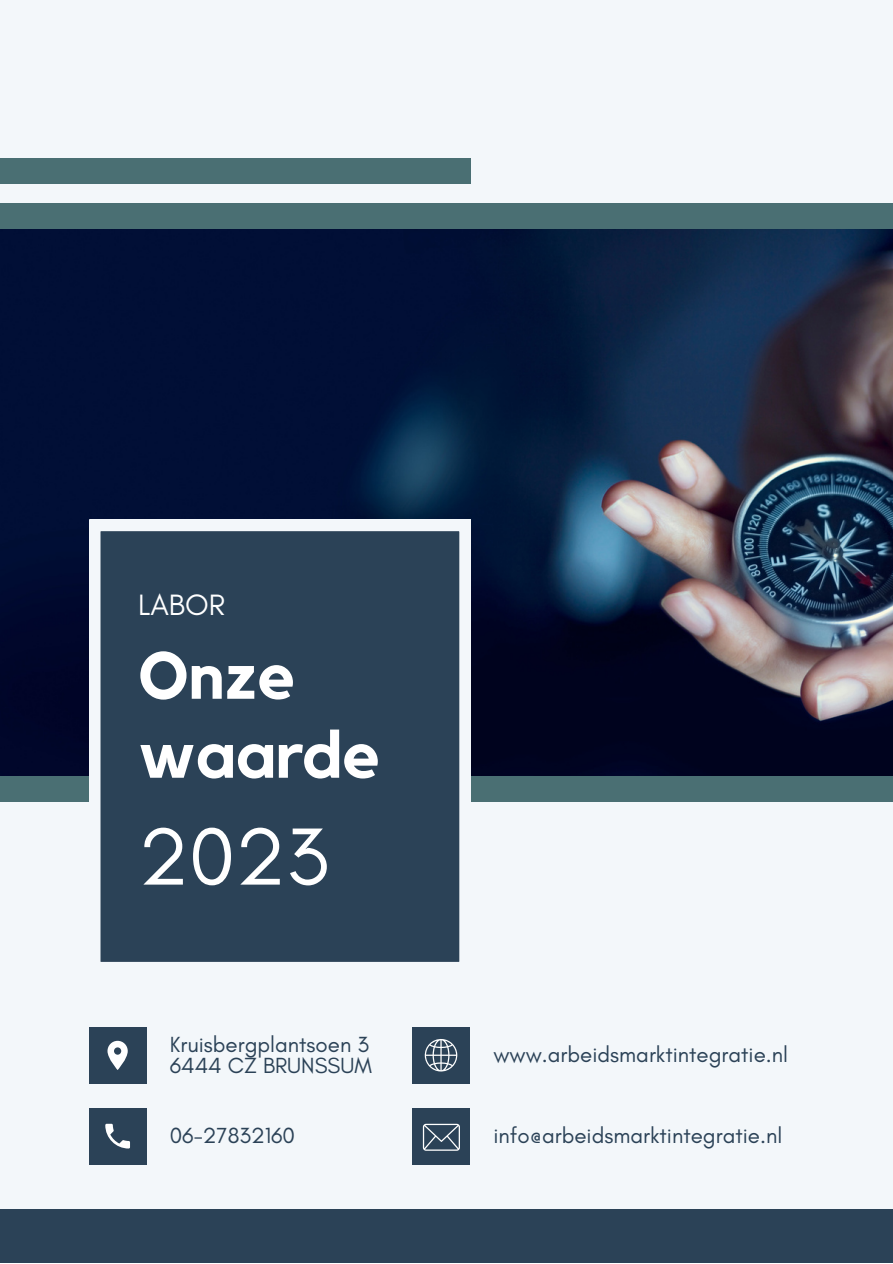
<style>
.page{position:relative;width:893px;height:1264px;background:#fff}
.page>*{position:absolute;margin:0;border:0;box-sizing:border-box;transform-origin:0 0}
.t1{font:82.5px "Glacial Indifference";color:#fff}
.t2{font:700 66px/78.9px "Kollektif";color:#fff}
.t3{font:30px "Glacial Indifference";color:#fff}
.t4{font:22.35px/21.3px "Glacial Indifference";color:#2b4257}
</style>
<div class="page">
<div style="left:0;top:0;width:892px;height:1262px;background:#f3f7fa"></div>
<img style="left:0;top:228px;width:892px;height:548px">
<div style="left:0;top:776px;width:892px;height:25px;background:#4a6f73"></div>
<div style="left:0;top:1208px;width:892px;height:54px;background:#2b4257"></div>
<svg style="left:89px;top:520px;width:381px;height:442px;background:#3a5063"></svg>
<div style="left:0;top:203px;width:892px;height:25px;background:#4a6f73"></div>
<div style="left:89px;top:1026px;width:57px;height:57px;background:#2b4257"></div>
<svg style="left:107px;top:1040px;width:21px;height:30px"></svg>
<div style="left:89px;top:1107px;width:57px;height:57px;background:#2b4257"></div>
<svg style="left:105px;top:1123px;width:25px;height:25px"></svg>
<div style="left:413px;top:1107px;width:57px;height:57px;background:#2b4257"></div>
<div style="left:413px;top:1026px;width:57px;height:57px;background:#2b4257"></div>
<svg style="left:424px;top:1039px;width:34px;height:33px"></svg>
<svg style="left:423px;top:1123px;width:37px;height:27px"></svg>
<div style="left:0;top:159px;width:470px;height:25px;background:#4a6f73"></div>
<h3 class="t3" style="left:138px;top:586px;width:88px">LABOR</h3>
<h2 class="t2" style="left:138px;top:639px;width:245px">Onze waarde</h2>
<h1 class="t1" style="left:138px;top:806px;width:192px">2023</h1>
<p class="t4" style="left:170px;top:1033px;width:203px">Kruisbergplantsoen 3<br>6444 CZ BRUNSSUM</p>
<p class="t4" style="left:493px;top:1043px;width:296px">www.arbeidsmarktintegratie.nl</p>
<p class="t4" style="left:170px;top:1124px;width:127px">06-27832160</p>
<p class="t4" style="left:493px;top:1124px;width:290px">info@arbeidsmarktintegratie.nl</p>
</div>
